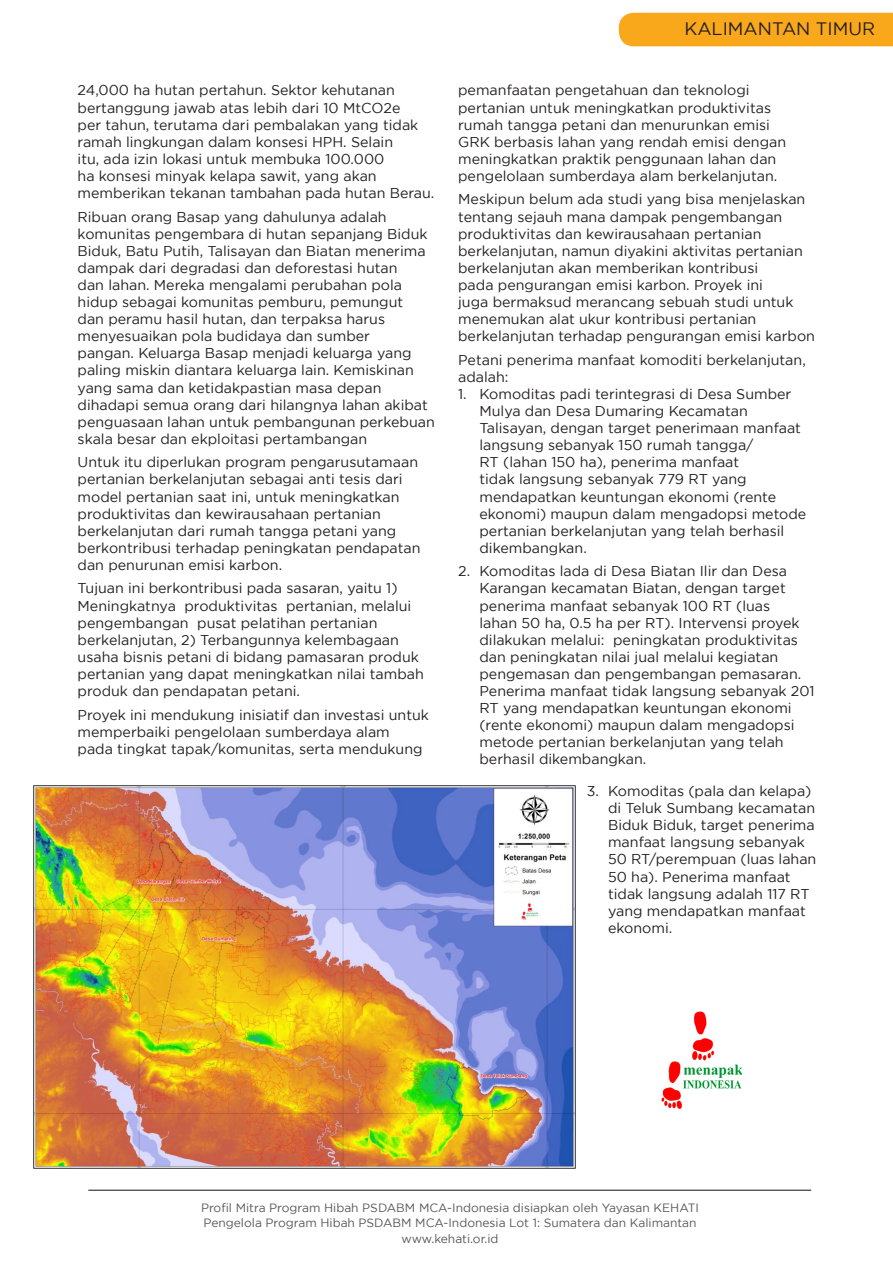
<style>
.page{position:relative;width:893px;height:1263px;background:#fff}
.page>*{position:absolute;margin:0;border:0;box-sizing:border-box;transform-origin:0 0}
.t1{font:18px "Gotham";color:#231f20}
.Text{font:14.25px/17.1px "Gotham";color:#231f20}
.t2{font:12px "Gotham";color:#57585a}
</style>
<div class="page">
<hr style="left:88px;top:1190px;width:723px;height:1px;background:#231f20">
<div style="left:619px;top:13px;width:274px;height:33px;background:#f9a71b"></div>
<img style="left:661px;top:1012px;width:81px;height:97px">
<img style="left:32px;top:785px;width:544px;height:384px">
<p class="Text" style="left:78px;top:82px;width:358px">24,000 ha hutan pertahun. Sektor kehutanan bertanggung jawab atas lebih dari 10 MtCO2e<br>per tahun, terutama dari pembalakan yang tidak ramah lingkungan dalam konsesi HPH. Selain<br>itu, ada izin lokasi untuk membuka 100.000<br>ha konsesi minyak kelapa sawit, yang akan memberikan tekanan tambahan pada hutan Berau.</p>
<p class="Text" style="left:78px;top:208px;width:359px">Ribuan orang Basap yang dahulunya adalah komunitas pengembara di hutan sepanjang Biduk Biduk, Batu Putih, Talisayan dan Biatan menerima dampak dari degradasi dan deforestasi hutan<br>dan lahan. Mereka mengalami perubahan pola hidup sebagai komunitas pemburu, pemungut<br>dan peramu hasil hutan, dan terpaksa harus menyesuaikan pola budidaya dan sumber<br>pangan. Keluarga Basap menjadi keluarga yang paling miskin diantara keluarga lain. Kemiskinan yang sama dan ketidakpastian masa depan dihadapi semua orang dari hilangnya lahan akibat penguasaan lahan untuk pembangunan perkebuan skala besar dan ekploitasi pertambangan</p>
<p class="Text" style="left:78px;top:453px;width:344px">Untuk itu diperlukan program pengarusutamaan pertanian berkelanjutan sebagai anti tesis dari model pertanian saat ini, untuk meningkatkan produktivitas dan kewirausahaan pertanian berkelanjutan dari rumah tangga petani yang berkontribusi terhadap peningkatan pendapatan dan penurunan emisi karbon.</p>
<p class="Text" style="left:78px;top:580px;width:348px">Tujuan ini berkontribusi pada sasaran, yaitu 1)<br>Meningkatnya produktivitas pertanian, melalui pengembangan pusat pelatihan pertanian berkelanjutan, 2) Terbangunnya kelembagaan usaha bisnis petani di bidang pamasaran produk pertanian yang dapat meningkatkan nilai tambah produk dan pendapatan petani.</p>
<p class="Text" style="left:78px;top:706px;width:353px">Proyek ini mendukung inisiatif dan investasi untuk memperbaiki pengelolaan sumberdaya alam<br>pada tingkat tapak/komunitas, serta mendukung</p>
<p class="t1" style="left:684px;top:19px;width:192px">KALIMANTAN TIMUR</p>
<p class="Text" style="left:458px;top:82px;width:329px">pemanfaatan pengetahuan dan teknologi pertanian untuk meningkatkan produktivitas rumah tangga petani dan menurunkan emisi GRK berbasis lahan yang rendah emisi dengan meningkatkan praktik penggunaan lahan dan pengelolaan sumberdaya alam berkelanjutan.</p>
<p class="Text" style="left:458px;top:191px;width:358px">Meskipun belum ada studi yang bisa menjelaskan tentang sejauh mana dampak pengembangan produktivitas dan kewirausahaan pertanian berkelanjutan, namun diyakini aktivitas pertanian berkelanjutan akan memberikan kontribusi<br>pada pengurangan emisi karbon. Proyek ini<br>juga bermaksud merancang sebuah studi untuk menemukan alat ukur kontribusi pertanian berkelanjutan terhadap pengurangan emisi karbon</p>
<p class="Text" style="left:458px;top:351px;width:349px">Petani penerima manfaat komoditi berkelanjutan, adalah:</p>
<p class="Text" style="left:479px;top:385px;width:328px;text-indent:-21px">1. Komoditas padi terintegrasi di Desa Sumber Mulya dan Desa Dumaring Kecamatan Talisayan, dengan target penerimaan manfaat langsung sebanyak 150 rumah tangga/<br>RT (lahan 150 ha), penerima manfaat<br>tidak langsung sebanyak 779 RT yang mendapatkan keuntungan ekonomi (rente ekonomi) maupun dalam mengadopsi metode pertanian berkelanjutan yang telah berhasil dikembangkan.</p>
<p class="Text" style="left:479px;top:562px;width:337px;text-indent:-21px">2. Komoditas lada di Desa Biatan Ilir dan Desa Karangan kecamatan Biatan, dengan target penerima manfaat sebanyak 100 RT (luas<br>lahan 50 ha, 0.5 ha per RT). Intervensi proyek dilakukan melalui: peningkatan produktivitas dan peningkatan nilai jual melalui kegiatan pengemasan dan pengembangan pemasaran.<br>Penerima manfaat tidak langsung sebanyak 201<br>RT yang mendapatkan keuntungan ekonomi (rente ekonomi) maupun dalam mengadopsi metode pertanian berkelanjutan yang telah berhasil dikembangkan.</p>
<p class="Text" style="left:608px;top:782px;width:210px;text-indent:-21px">3. Komoditas (pala dan kelapa) di Teluk Sumbang kecamatan<br>Biduk Biduk, target penerima manfaat langsung sebanyak<br>50 RT/perempuan (luas lahan<br>50 ha). Penerima manfaat tidak langsung adalah 117 RT yang mendapatkan manfaat ekonomi.</p>
<p class="t2" style="left:201px;top:1201px;width:499px">Profil Mitra Program Hibah PSDABM MCA-Indonesia disiapkan oleh Yayasan KEHATI</p>
<p class="t2" style="left:203px;top:1216px;width:495px">Pengelola Program Hibah PSDABM MCA-Indonesia Lot 1: Sumatera dan Kalimantan</p>
<p class="t2" style="left:401px;top:1232px;width:99px">www.kehati.or.id</p>
</div>
